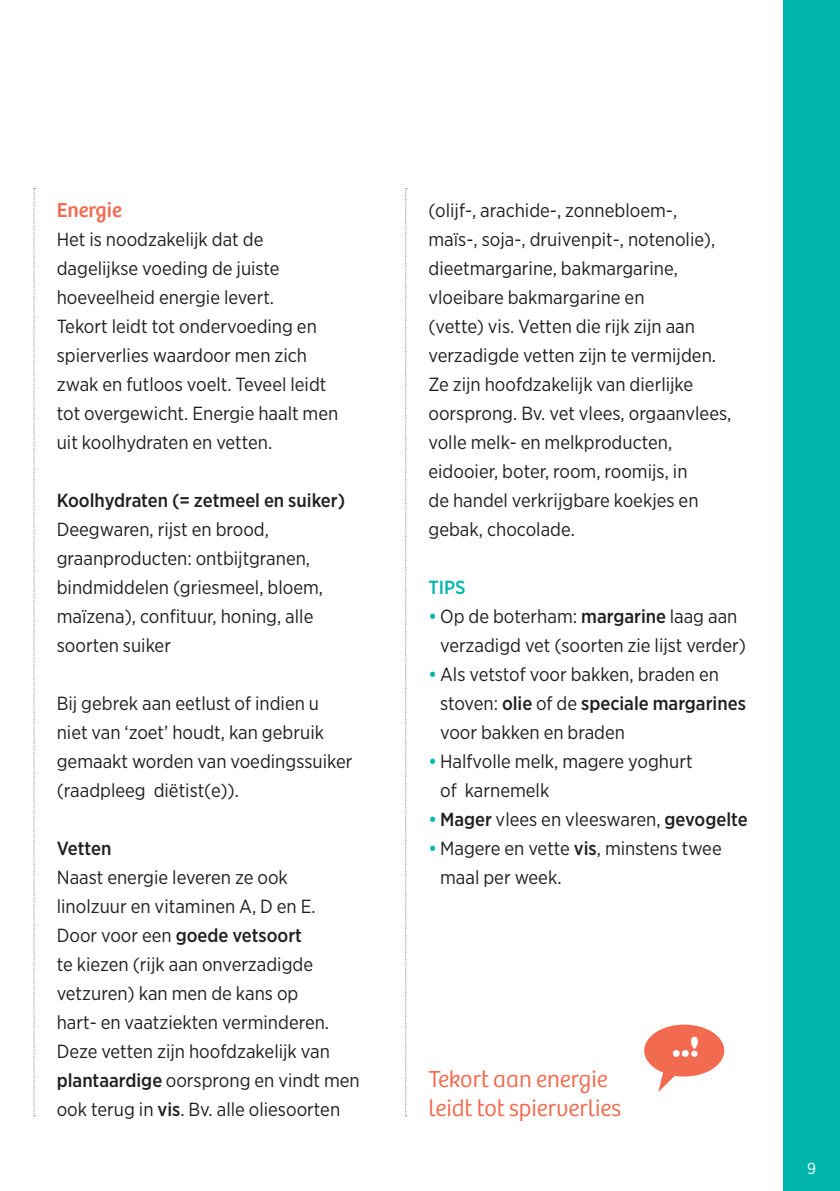
<style>
.page{position:relative;width:840px;height:1191px;background:#fff}
.page>*{position:absolute;margin:0;border:0;box-sizing:border-box;transform-origin:0 0}
.t1{font:300 24px/29px "Bree";color:#f26a4f}
.t2{font:21px "Bree";color:#f26a4f}
.t3{font:19px/29px "Gotham Narrow";color:#231f20}
.t4{font:500 19px "Gotham Narrow";color:#231f20}
.t5{font:500 19px "Gotham Narrow";color:#00b5ab}
.t6{font:16px "Gotham Narrow";color:#fff}
.s1{font-weight:500}
.s2{font-weight:500;color:#00b5ab}
</style>
<div class="page">
<div style="left:782px;top:0;width:57px;height:1191px;background:#00b5ab"></div>
<svg style="left:405px;top:188px;width:1px;height:928px"></svg>
<svg style="left:34px;top:188px;width:1px;height:928px"></svg>
<svg style="left:644px;top:1024px;width:79px;height:68px"></svg>
<p class="t2" style="left:57px;top:198px;width:66px">Energie</p>
<p class="t3" style="left:57px;top:224px;width:283px">Het is noodzakelijk dat de dagelijkse voeding de juiste hoeveelheid energie levert.<br>Tekort leidt tot ondervoeding en spierverlies waardoor men zich zwak en futloos voelt. Teveel leidt tot overgewicht. Energie haalt men uit koolhydraten en vetten.</p>
<p class="t4" style="left:57px;top:488px;width:290px">Koolhydraten (= zetmeel en suiker)</p>
<p class="t3" style="left:57px;top:514px;width:268px">Deegwaren, rijst en brood, graanproducten: ontbijtgranen, bindmiddelen (griesmeel, bloem, maïzena), confituur, honing, alle soorten suiker</p>
<p class="t3" style="left:57px;top:688px;width:297px">Bij gebrek aan eetlust of indien u niet van ‘zoet’ houdt, kan gebruik gemaakt worden van voedingssuiker (raadpleeg diëtist(e)).</p>
<p class="t4" style="left:57px;top:836px;width:56px">Vetten</p>
<p class="t3" style="left:57px;top:862px;width:304px">Naast energie leveren ze ook linolzuur en vitaminen A, D en E.<br>Door voor een <span class="s1">goede vetsoort<br></span>te kiezen (rijk aan onverzadigde vetzuren) kan men de kans op<br>hart- en vaatziekten verminderen.<br>Deze vetten zijn hoofdzakelijk van <span class="s1">plantaardige</span> oorsprong en vindt men ook terug in <span class="s1">vis</span>. Bv. alle oliesoorten</p>
<p class="t3" style="left:428px;top:195px;width:304px">(olijf-, arachide-, zonnebloem-,<br>maïs-, soja-, druivenpit-, notenolie), dieetmargarine, bakmargarine, vloeibare bakmargarine en<br>(vette) vis. Vetten die rijk zijn aan verzadigde vetten zijn te vermijden.<br>Ze zijn hoofdzakelijk van dierlijke oorsprong. Bv. vet vlees, orgaanvlees, volle melk- en melkproducten, eidooier, boter, room, roomijs, in<br>de handel verkrijgbare koekjes en gebak, chocolade.</p>
<p class="t5" style="left:428px;top:575px;width:39px">TIPS</p>
<p class="t3" style="left:440px;top:601px;width:307px;text-indent:-12px"><span class="s2">•</span> Op de boterham: <span class="s1">margarine</span> laag aan verzadigd vet (soorten zie lijst verder)</p>
<p class="t3" style="left:440px;top:659px;width:307px;text-indent:-12px"><span class="s2">•</span> Als vetstof voor bakken, braden en stoven: <span class="s1">olie</span> of de <span class="s1">speciale margarines </span>voor bakken en braden</p>
<p class="t3" style="left:440px;top:746px;width:254px;text-indent:-12px"><span class="s2">•</span> Halfvolle melk, magere yoghurt of karnemelk</p>
<p class="t3" style="left:428px;top:804px;width:320px"><span class="s2">•</span> <span class="s1">Mager</span> vlees en vleeswaren, <span class="s1">gevogelte</span></p>
<p class="t3" style="left:440px;top:833px;width:283px;text-indent:-12px"><span class="s2">•</span> Magere en vette <span class="s1">vis</span>, minstens twee maal per week.</p>
<p class="t1" style="left:428px;top:1065px;width:194px">Tekort aan energie leidt tot spierverlies</p>
<p class="t6" style="left:806px;top:1158px;width:10px">9</p>
</div>
